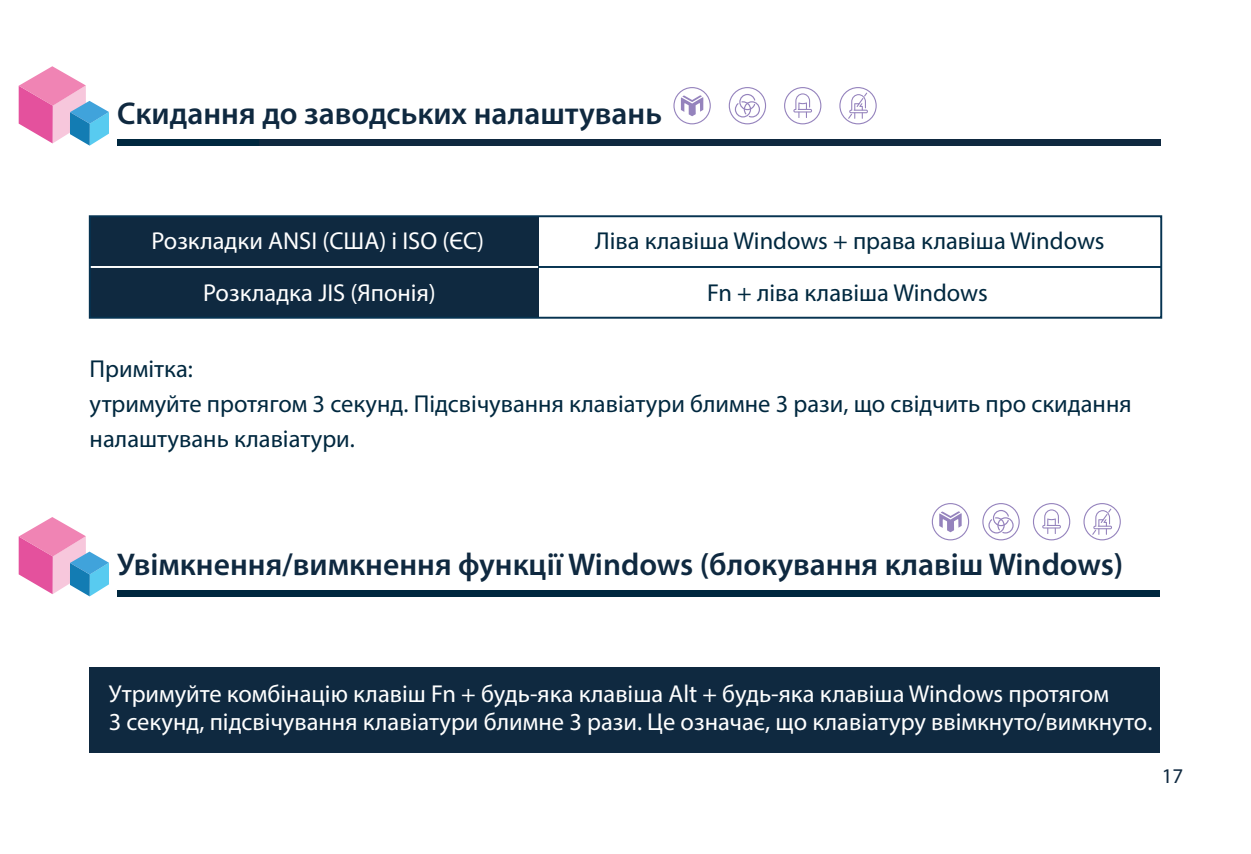
<style>
.page{position:relative;width:1251px;height:854px;background:#fff}
.page>*{position:absolute;margin:0;border:0;box-sizing:border-box;transform-origin:0 0}
.t1{font:600 31.5px "Myriad Pro";color:#0f2940}
.t2{font:24.5px/52.1px "Myriad Pro";color:#fff;text-align:center}
.t3{font:24.5px/35px "Myriad Pro";color:#00283f}
.t4{font:21px "Myriad Pro";color:#0f2940}
</style>
<div class="page">
<div style="left:117px;top:139px;width:1042px;height:7px;background:#00283f"></div>
<svg style="left:19px;top:66px;width:90px;height:80px"></svg>
<div style="left:117px;top:590px;width:1042px;height:6px;background:#00283f"></div>
<svg style="left:19px;top:517px;width:90px;height:79px"></svg>
<div style="left:90px;top:216px;width:448px;height:101px;background:#0f2940"></div>
<hr style="left:90px;top:266px;width:448px;height:2px;background:#fff">
<hr style="left:538px;top:266px;width:622px;height:2px;background:#063351">
<div style="left:89px;top:215px;width:1072px;height:103px;border:2px solid #063351"></div>
<div style="left:89px;top:666px;width:1070px;height:86px;background:#0f2940"></div>
<svg style="left:839px;top:87px;width:37px;height:37px"></svg>
<svg style="left:728px;top:87px;width:38px;height:37px"></svg>
<svg style="left:784px;top:87px;width:37px;height:37px"></svg>
<svg style="left:673px;top:87px;width:37px;height:37px"></svg>
<svg style="left:1083px;top:503px;width:37px;height:37px"></svg>
<svg style="left:982px;top:503px;width:37px;height:37px"></svg>
<svg style="left:1033px;top:503px;width:36px;height:37px"></svg>
<svg style="left:931px;top:503px;width:37px;height:37px"></svg>
<div style="left:259px;top:139px;width:901px;height:6px;background:#0f2940"></div>
<p class="t1" style="left:117px;top:93px;width:546px">Скидання до заводських налаштувань</p>
<p class="t2" style="left:151px;top:214px;width:334px">Розкладки ANSI (США) і ISO (ЄС)<br>Розкладка JIS (Японія)</p>
<p class="t3" style="left:595px;top:214px;width:511px;line-height:52.1px;text-align:center">Ліва клавіша Windows + права клавіша Windows<br>Fn + ліва клавіша Windows</p>
<p class="t3" style="left:90px;top:351px;width:1043px">Примітка:<br>утримуйте протягом 3 секунд. Підсвічування клавіатури блимне 3 рази, що свідчить про скидання налаштувань клавіатури.</p>
<p class="t1" style="left:117px;top:544px;width:1007px">Увімкнення/вимкнення функції Windows (блокування клавіш Windows)</p>
<p class="t2" style="left:109px;top:678px;width:1044px;line-height:28px;text-align:left">Утримуйте комбінацію клавіш Fn + будь-яка клавіша Alt + будь-яка клавіша Windows протягом<br>3 секунд, підсвічування клавіатури блимне 3 рази. Це означає, що клавіатуру ввімкнуто/вимкнуто.</p>
<p class="t4" style="left:1161px;top:763px;width:23px">17</p>
</div>
